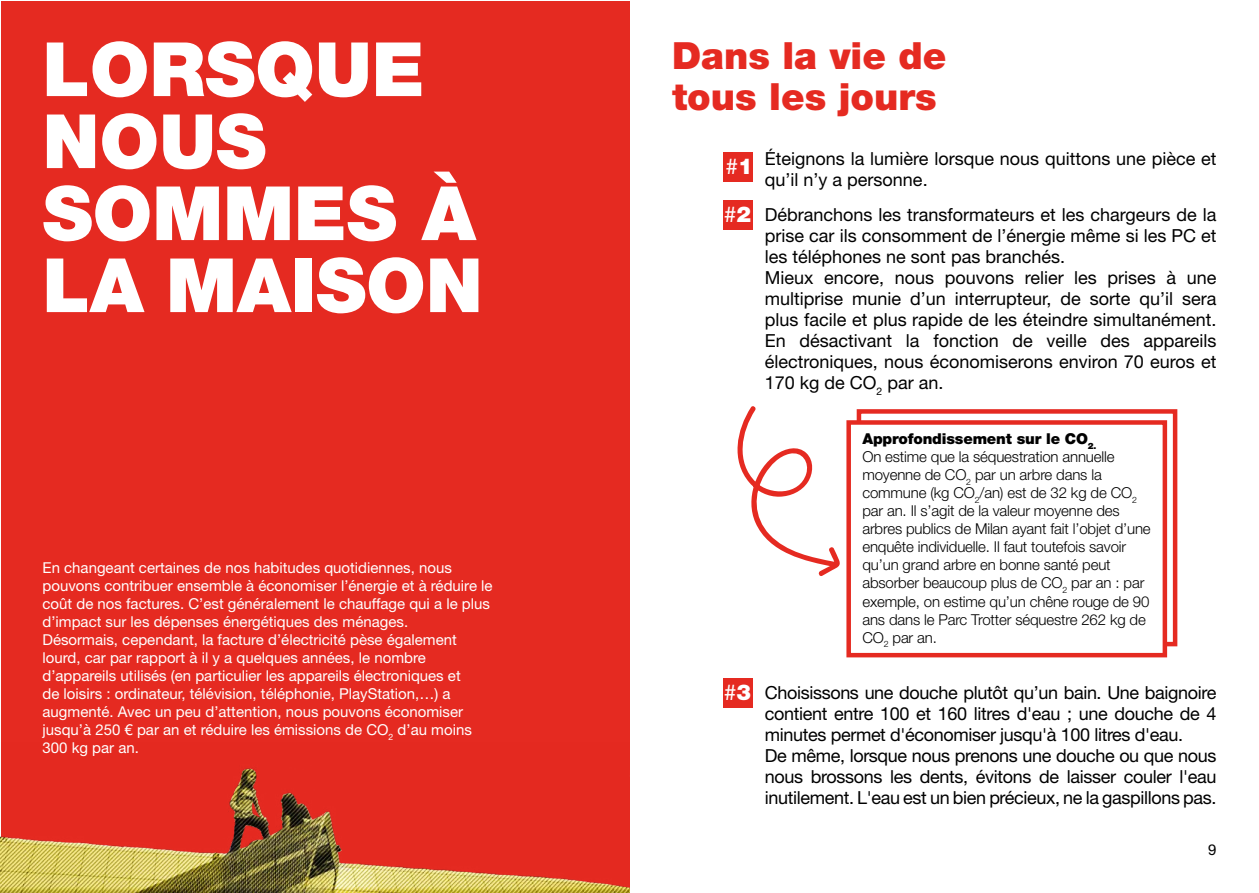
<style>
.page{position:relative;width:1259px;height:893px;background:#fff}
.page>*{position:absolute;margin:0;border:0;box-sizing:border-box;transform-origin:0 0}
.t1{font:900 75px/72px "Helvetica Neue LT Std";color:#fff}
.t2{font:900 37.5px/40.5px "Helvetica Neue LT Std";color:#e52a21}
.t3{font:21.9px "Helvetica Neue LT Std";color:#fff}
.t4{font:18px/21px "Helvetica Neue LT Std";color:#000}
.t5{font:18px/21px "Helvetica Neue LT Std";letter-spacing:-.02em;color:#000}
.t6{font:15px/18px "Helvetica Neue LT Std";color:#fff}
.t7{font:300 15px/18px "Helvetica Neue LT Std";letter-spacing:-.01em;color:#000}
.t8{font:15px "Helvetica Neue LT Std";color:#000}
.s1{font-weight:900}
</style>
<div class="page">
<div style="left:1px;top:1px;width:628px;height:891px;background:#e52a21"></div>
<div style="left:856px;top:409px;width:321px;height:237px;background:#fff;border:4px solid #e52a21"></div>
<img style="left:1px;top:768px;width:628px;height:125px">
<div style="left:723px;top:678px;width:29px;height:30px;background:#e52a21"></div>
<div style="left:723px;top:152px;width:29px;height:30px;background:#e52a21"></div>
<div style="left:723px;top:200px;width:29px;height:30px;background:#e52a21"></div>
<div style="left:846px;top:420px;width:321px;height:237px;background:#fff;border:4px solid #e52a21"></div>
<svg style="left:737px;top:406px;width:103px;height:170px"></svg>
<h1 class="t1" style="left:43px;top:33px;width:442px">LORSQUE<br>NOUS<br>SOMMES À<br>LA MAISON</h1>
<p class="t6" style="left:43px;top:559px;width:451px">En changeant certaines de nos habitudes quotidiennes, nous pouvons contribuer ensemble à économiser l’énergie et à réduire le coût de nos factures. C’est généralement le chauffage qui a le plus d’impact sur les dépenses énergétiques des ménages.<br>Désormais, cependant, la facture d’électricité pèse également lourd, car par rapport à il y a quelques années, le nombre d’appareils utilisés (en particulier les appareils électroniques et<br>de loisirs : ordinateur, télévision, téléphonie, PlayStation,…) a augmenté. Avec un peu d’attention, nous pouvons économiser jusqu’à 250 € par an et réduire les émissions de CO<sub>2</sub> d’au moins 300 kg par an.</p>
<h2 class="t2" style="left:672px;top:36px;width:276px">Dans la vie de tous les jours</h2>
<p class="t4" style="left:765px;top:148px;width:453px">Éteignons la lumière lorsque nous quittons une pièce et qu’il n’y a personne.</p>
<p class="t4" style="left:765px;top:204px;width:453px">Débranchons les transformateurs et les chargeurs de la prise car ils consomment de l’énergie même si les PC et les téléphones ne sont pas branchés.<br>Mieux encore, nous pouvons relier les prises à une multiprise munie d’un interrupteur, de sorte qu’il sera plus facile et plus rapide de les éteindre simultanément.<br>En désactivant la fonction de veille des appareils électroniques, nous économiserons environ 70 euros et 170 kg de CO<sub>2</sub> par an.</p>
<h3 class="t3" style="left:726px;top:153px;width:28px">#<span class="s1">1</span></h3>
<h3 class="t3" style="left:724px;top:201px;width:28px">#<span class="s1">2</span></h3>
<h3 class="t3" style="left:724px;top:679px;width:28px">#<span class="s1">3</span></h3>
<p class="t7" style="left:862px;top:430px;width:290px"><span class="s1">Approfondissement sur le CO</span><sub>2.<br></sub>On estime que la séquestration annuelle moyenne de CO<sub>2</sub> par un arbre dans la commune (kg CO<sub>2</sub>/an) est de 32 kg de CO<sub>2 </sub>par an. Il s’agit de la valeur moyenne des arbres publics de Milan ayant fait l’objet d’une enquête individuelle. Il faut toutefois savoir qu’un grand arbre en bonne santé peut absorber beaucoup plus de CO<sub>2</sub> par an : par exemple, on estime qu’un chêne rouge de 90 ans dans le Parc Trotter séquestre 262 kg de CO<sub>2</sub> par an.</p>
<p class="t5" style="left:765px;top:681px;width:453px">Choisissons une douche plutôt qu’un bain. Une baignoire contient entre 100 et 160 litres d'eau ; une douche de 4 minutes permet d'économiser jusqu'à 100 litres d'eau.<br>De même, lorsque nous prenons une douche ou que nous nous brossons les dents, évitons de laisser couler l'eau inutilement. L'eau est un bien précieux, ne la gaspillons pas.</p>
<p class="t8" style="left:1208px;top:841px;width:10px">9</p>
</div>
